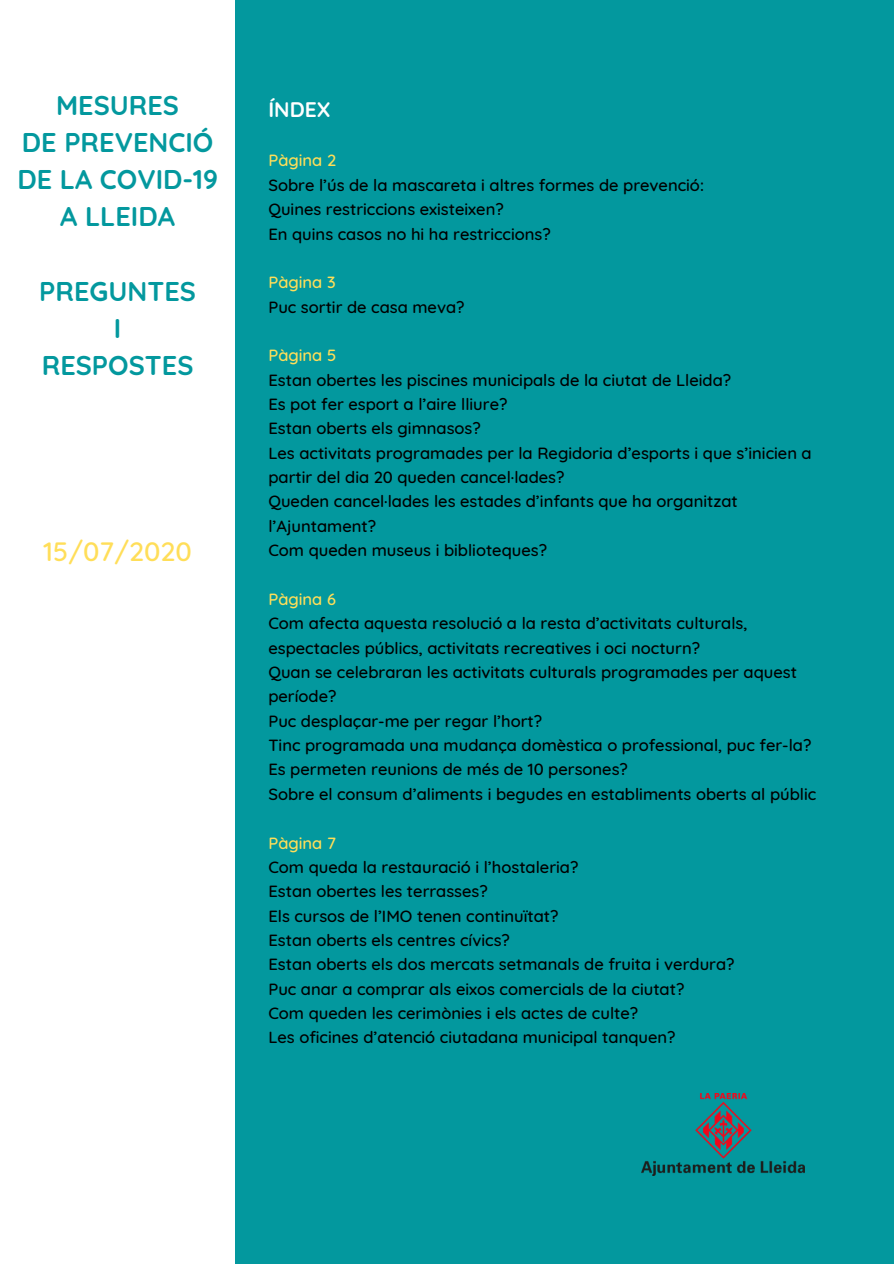
<style>
.page{position:relative;width:894px;height:1264px;background:#fff}
.page>*{position:absolute;margin:0;border:0;box-sizing:border-box;transform-origin:0 0}
.t1{font:700 27px/37.2px "Quicksand";color:#03989e;text-align:center}
.t2{font:500 27px "Quicksand";color:#ffde59}
.t3{font:700 21px "Quicksand";color:#fff}
.t4{font:500 16.5px/24.3px "Quicksand";color:#000}
.t5{font:500 16.5px "Quicksand";color:#ffde59}
</style>
<div class="page">
<div style="left:235px;top:0;width:658px;height:1263px;background:#03989e"></div>
<img style="left:641px;top:1093px;width:163px;height:82px">
<h1 class="t1" style="left:17px;top:86px;width:202px">MESURES<br>DE PREVENCIÓ<br>DE LA COVID-19<br>A LLEIDA</h1>
<h1 class="t1" style="left:39px;top:272px;width:158px">PREGUNTES<br>I<br>RESPOSTES</h1>
<h1 class="t2" style="left:43px;top:534px;width:150px">15/07/2020</h1>
<p class="t3" style="left:268px;top:96px;width:64px">ÍNDEX</p>
<p class="t5" style="left:268px;top:150px;width:69px">Pàgina 2</p>
<p class="t4" style="left:268px;top:172px;width:437px">Sobre l’ús de la mascareta i altres formes de prevenció:<br>Quines restriccions existeixen?<br>En quins casos no hi ha restriccions?</p>
<p class="t5" style="left:268px;top:272px;width:69px">Pàgina 3</p>
<p class="t4" style="left:268px;top:294px;width:198px">Puc sortir de casa meva?</p>
<p class="t5" style="left:268px;top:345px;width:69px">Pàgina 5</p>
<p class="t4" style="left:268px;top:367px;width:544px">Estan obertes les piscines municipals de la ciutat de Lleida?<br>Es pot fer esport a l’aire lliure?<br>Estan oberts els gimnasos?<br>Les activitats programades per la Regidoria d’esports i que s’inicien a partir del dia 20 queden cancel·lades?<br>Queden cancel·lades les estades d’infants que ha organitzat l’Ajuntament?<br>Com queden museus i biblioteques?</p>
<p class="t5" style="left:268px;top:588px;width:69px">Pàgina 6</p>
<p class="t4" style="left:268px;top:611px;width:549px">Com afecta aquesta resolució a la resta d’activitats culturals, espectacles públics, activitats recreatives i oci nocturn?<br>Quan se celebraran les activitats culturals programades per aquest període?<br>Puc desplaçar-me per regar l’hort?<br>Tinc programada una mudança domèstica o professional, puc fer-la?<br>Es permeten reunions de més de 10 persones?<br>Sobre el consum d’aliments i begudes en establiments oberts al públic</p>
<p class="t5" style="left:268px;top:832px;width:69px">Pàgina 7</p>
<p class="t4" style="left:268px;top:854px;width:467px">Com queda la restauració i l’hostaleria?<br>Estan obertes les terrasses?<br>Els cursos de l’IMO tenen continuïtat?<br>Estan oberts els centres cívics?<br>Estan oberts els dos mercats setmanals de fruita i verdura?<br>Puc anar a comprar als eixos comercials de la ciutat?<br>Com queden les cerimònies i els actes de culte?<br>Les oficines d’atenció ciutadana municipal tanquen?</p>
</div>
